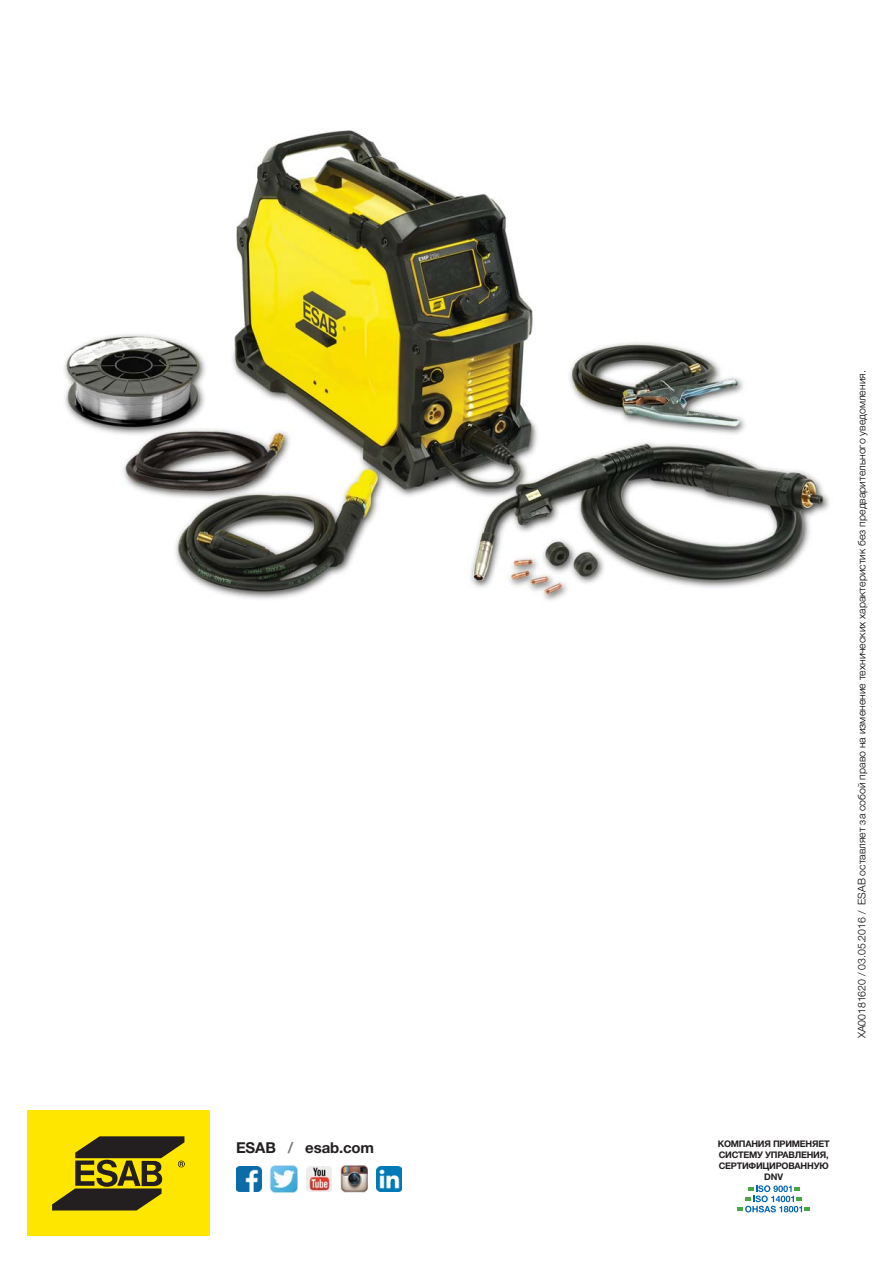
<style>
.page{position:relative;width:893px;height:1263px;background:#fff}
.page>*{position:absolute;margin:0;border:0;box-sizing:border-box;transform-origin:0 0}
.t1{font:700 15px "Helvetica Neue LT Std";letter-spacing:-.01em;color:#231f20}
.t2{font:300 10.5px "Helvetica Neue LTW1 G";color:#010202}
.t3{font:700 9.15px/10.9px "Helvetica Neue LTW1 G";letter-spacing:-.025em;color:#231f20;text-align:center}
.s1{color:#77787b}
</style>
<div class="page">
<div style="left:27px;top:1111px;width:183px;height:125px;background:#ffe600"></div>
<svg style="left:52px;top:1136px;width:133px;height:74px"></svg>
<img style="left:340px;top:1165px;width:28px;height:28px">
<img style="left:376px;top:1166px;width:26px;height:25px">
<img style="left:306px;top:1166px;width:26px;height:25px">
<img style="left:270px;top:1165px;width:28px;height:28px">
<img style="left:236px;top:1166px;width:25px;height:25px">
<svg style="left:737px;top:1185px;width:73px;height:27px"></svg>
<img style="left:63px;top:130px;width:767px;height:471px">
<p class="t2" style="left:858px;top:1038px;width:669px;rotate:-90deg">XA00181620 / 03.05.2016 / ESAB оставляет за собой право на изменение технических характеристик без предварительного уведомления.</p>
<h1 class="t1" style="left:236px;top:1142px;width:140px">ESAB <span class="s1">/</span> esab.com</h1>
<p class="t3" style="left:718px;top:1139px;width:113px">КОМПАНИЯ ПРИМЕНЯЕТ<br>СИСТЕМУ УПРАВЛЕНИЯ,<br>СЕРТИФИЦИРОВАННУЮ<br>DNV</p>
</div>
